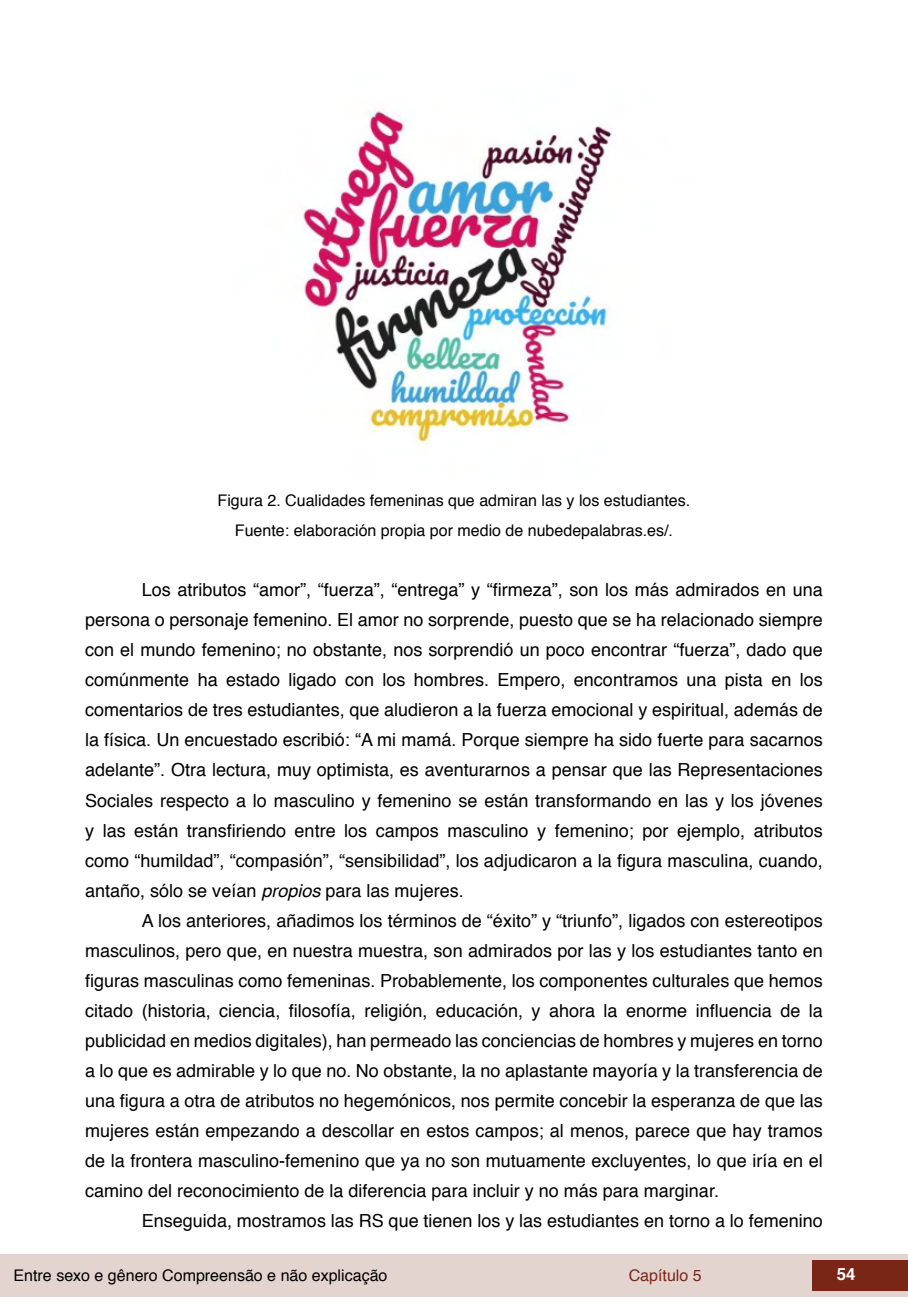
<style>
.page{position:relative;width:908px;height:1304px;background:#fff}
.page>*{position:absolute;margin:0;border:0;box-sizing:border-box;transform-origin:0 0}
.txt{font:18px/30px "Helvetica";color:#000;text-align:justify}
.t1{font:700 16.8px "Helvetica";color:#fff}
.imagens_graf_tab{font:16px "Helvetica";color:#000}
.t2{font:16px "Helvetica";color:#7a2616}
.s1{font-style:italic}
</style>
<div class="page">
<div style="left:0;top:1254px;width:906px;height:43px;background:#e4d4d0"></div>
<div style="left:812px;top:1261px;width:95px;height:30px;background:#7a2616"></div>
<img style="left:302px;top:110px;width:310px;height:333px">
<p class="imagens_graf_tab" style="left:217px;top:488px;width:474px">Figura 2. Cualidades femeninas que admiran las y los estudiantes.</p>
<p class="imagens_graf_tab" style="left:235px;top:518px;width:439px">Fuente: elaboración propia por medio de nubedepalabras.es/.</p>
<p class="txt" style="left:85px;top:576px;width:739px;text-indent:57px">Los atributos “amor”, “fuerza”, “entrega” y “firmeza”, son los más admirados en una persona o personaje femenino. El amor no sorprende, puesto que se ha relacionado siempre con el mundo femenino; no obstante, nos sorprendió un poco encontrar “fuerza”, dado que comúnmente ha estado ligado con los hombres. Empero, encontramos una pista en los comentarios de tres estudiantes, que aludieron a la fuerza emocional y espiritual, además de la física. Un encuestado escribió: “A mi mamá. Porque siempre ha sido fuerte para sacarnos adelante”. Otra lectura, muy optimista, es aventurarnos a pensar que las Representaciones Sociales respecto a lo masculino y femenino se están transformando en las y los jóvenes y las están transfiriendo entre los campos masculino y femenino; por ejemplo, atributos como “humildad”, “compasión”, “sensibilidad”, los adjudicaron a la figura masculina, cuando, antaño, sólo se veían <span class="s1">propios</span> para las mujeres.</p>
<p class="txt" style="left:85px;top:906px;width:739px;text-indent:57px">A los anteriores, añadimos los términos de “éxito” y “triunfo”, ligados con estereotipos masculinos, pero que, en nuestra muestra, son admirados por las y los estudiantes tanto en figuras masculinas como femeninas. Probablemente, los componentes culturales que hemos citado (historia, ciencia, filosofía, religión, educación, y ahora la enorme influencia de la publicidad en medios digitales), han permeado las conciencias de hombres y mujeres en torno a lo que es admirable y lo que no. No obstante, la no aplastante mayoría y la transferencia de una figura a otra de atributos no hegemónicos, nos permite concebir la esperanza de que las mujeres están empezando a descollar en estos campos; al menos, parece que hay tramos de la frontera masculino-femenino que ya no son mutuamente excluyentes, lo que iría en el camino del reconocimiento de la diferencia para incluir y no más para marginar.</p>
<p class="txt" style="left:142px;top:1206px;width:682px">Enseguida, mostramos las RS que tienen los y las estudiantes en torno a lo femenino</p>
<p class="imagens_graf_tab" style="left:14px;top:1263px;width:375px">Entre sexo e gênero Compreensão e não explicação</p>
<p class="t2" style="left:628px;top:1263px;width:74px">Capítulo 5</p>
<p class="t1" style="left:836px;top:1261px;width:20px">54</p>
</div>
